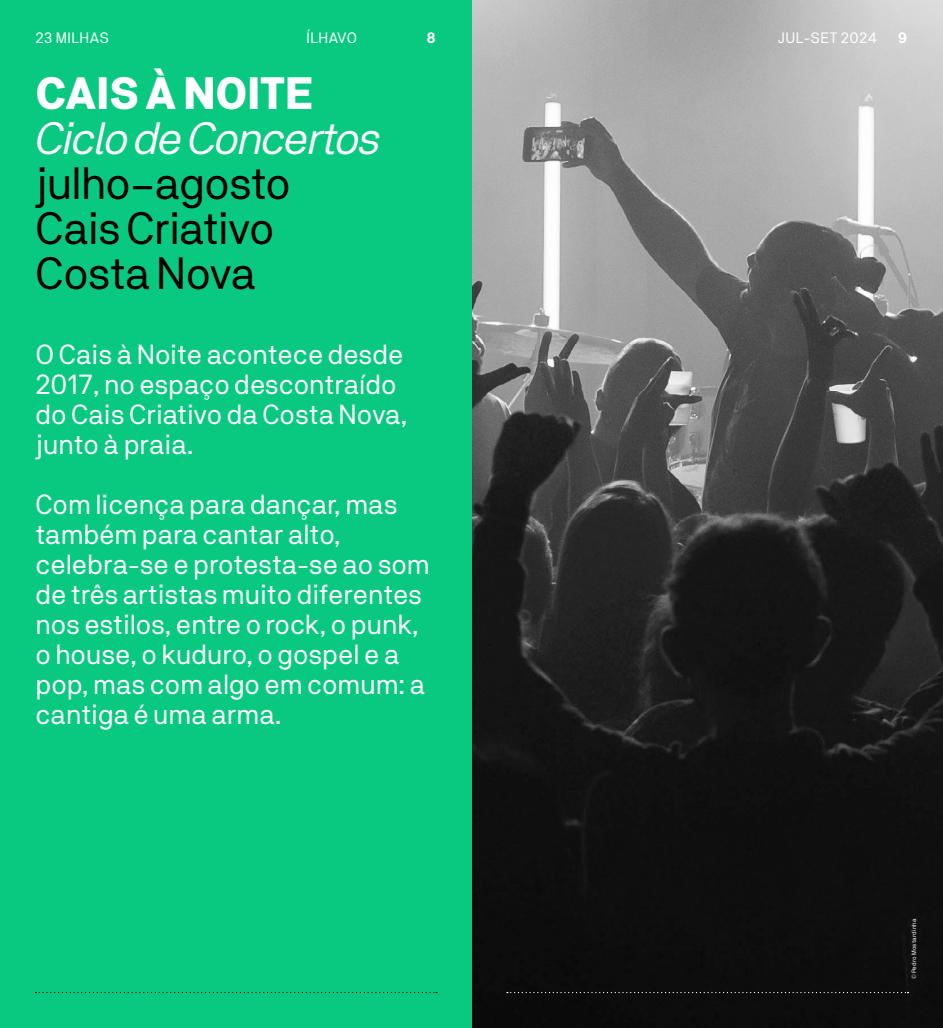
<style>
.page{position:relative;width:943px;height:1028px;background:#fff}
.page>*{position:absolute;margin:0;border:0;box-sizing:border-box;transform-origin:0 0}
.t1{font:45px/45px "NB Akademie Std";letter-spacing:-.02em;color:#000}
.t2{font:italic 45px "NB Akademie Std";letter-spacing:-.025em;color:#fff}
.t3{font:900 45px "NB Akademie Std";letter-spacing:-.02em;color:#fff}
.t4{font:27.5px/30px "NB Akademie Std";color:#fff}
.t5{font:15px "NB Akademie Std";letter-spacing:.03em;color:#fff}
.t6{font:700 15px "NB Akademie Std";color:#fff}
.t7{font:6.25px "NB Akademie Std";letter-spacing:.03em;color:#fff}
</style>
<div class="page">
<img style="left:471px;top:0;width:472px;height:1028px">
<svg style="left:507px;top:992px;width:401px;height:1px"></svg>
<div style="left:0;top:0;width:471px;height:1028px;background:#09c980"></div>
<svg style="left:35px;top:992px;width:402px;height:1px"></svg>
<p class="t5" style="left:35px;top:29px;width:75px">23 MILHAS</p>
<p class="t5" style="left:306px;top:29px;width:52px">ÍLHAVO</p>
<p class="t6" style="left:426px;top:29px;width:11px">8</p>
<p class="t5" style="left:778px;top:29px;width:101px">JUL-SET 2024</p>
<p class="t6" style="left:897px;top:29px;width:11px">9</p>
<h1 class="t3" style="left:35px;top:68px;width:280px">CAIS À NOITE</h1>
<h1 class="t2" style="left:35px;top:112px;width:346px">Ciclo de Concertos</h1>
<h1 class="t1" style="left:35px;top:160px;width:257px">julho–agosto<br>Cais Criativo<br>Costa Nova</h1>
<p class="t4" style="left:35px;top:339px;width:373px">O Cais à Noite acontece desde<br>2017, no espaço descontraído do Cais Criativo da Costa Nova, junto à praia.</p>
<p class="t4" style="left:35px;top:489px;width:396px">Com licença para dançar, mas também para cantar alto, celebra-se e protesta‑se ao som de três artistas muito diferentes nos estilos, entre o rock, o punk, o house, o kuduro, o gospel e a pop, mas com algo em comum: a cantiga é uma arma.</p>
<p class="t7" style="left:910px;top:979px;width:62px;rotate:-90deg">© Pedro Mostardinha</p>
</div>
